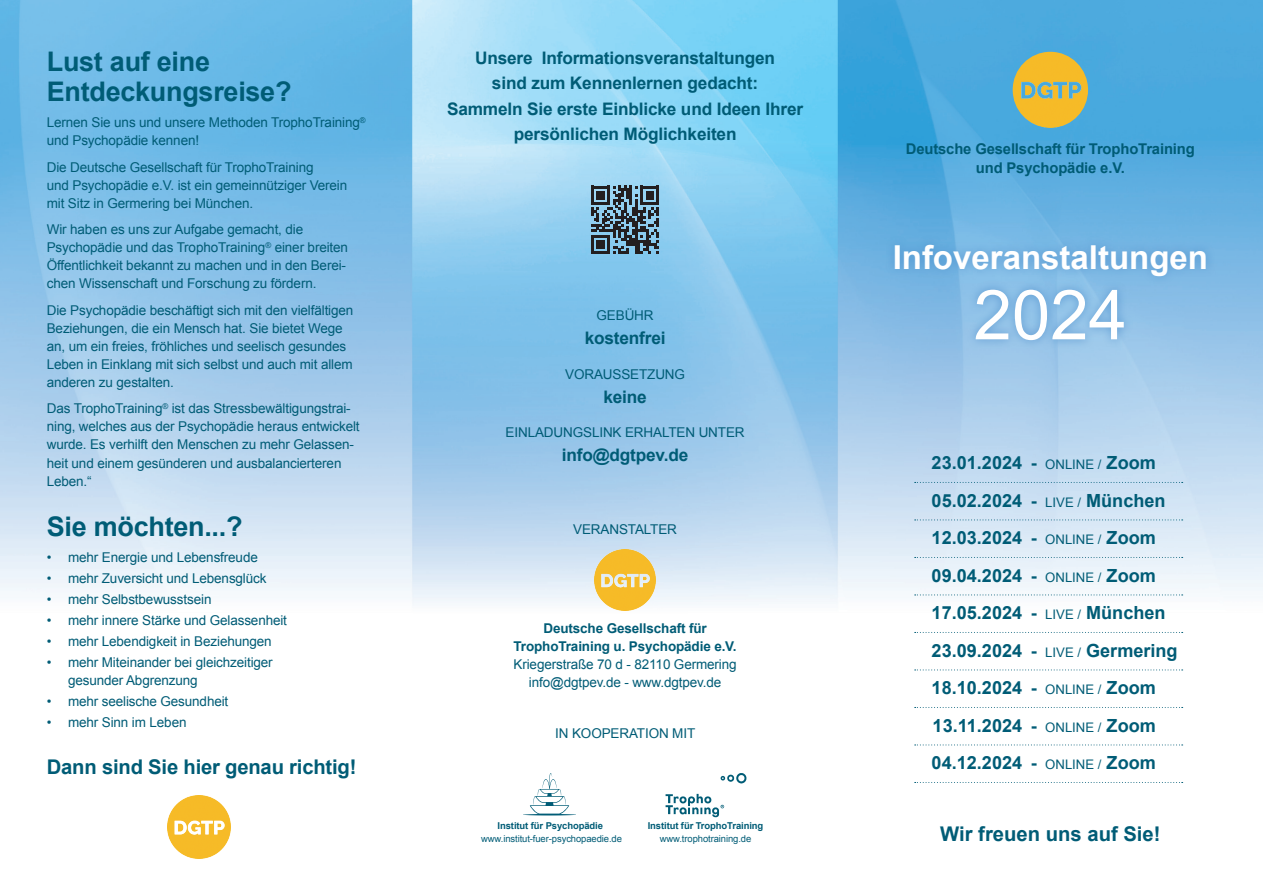
<style>
.page{position:relative;width:1263px;height:893px;background:#fff}
.page>*{position:absolute;margin:0;border:0;box-sizing:border-box;transform-origin:0 0}
.t1{font:69px "Arial";color:#fff}
.t2{font:700 33px "Arial";color:#fff}
.t3{font:700 27px/30px "Arial";letter-spacing:-.01em;color:#005c76}
.t4{font:700 20.25px "Arial";letter-spacing:-.01em;color:#005c76}
.t5{font:700 18.15px "Arial";color:#005c76}
.t6{font:700 17.25px/25.5px "Arial";letter-spacing:-.01em;color:#005c76;text-align:center}
.t7{font:700 14.85px/19.8px "Arial";letter-spacing:-.01em;color:#005c76;text-align:center}
.t8{font:13.5px/18px "Arial";letter-spacing:-.01em;color:#005c76}
.t9{font:700 13.5px "Arial";letter-spacing:-.01em;color:#005c76}
.t10{font:9.45px "Arial";letter-spacing:-.01em;color:#005c76}
.t11{font:700 9.45px "Arial";letter-spacing:-.01em;color:#005c76}
.s1{font-weight:400;font-size:13.2px}
</style>
<div class="page">
<img style="left:0;top:0;width:1263px;height:834px">
<img style="left:412px;top:0;width:426px;height:834px">
<img style="left:594px;top:549px;width:62px;height:62px">
<img style="left:1013px;top:52px;width:75px;height:76px;border-radius:37px">
<img style="left:167px;top:796px;width:63px;height:63px">
<img style="left:661px;top:772px;width:91px;height:47px">
<svg style="left:915px;top:482px;width:268px;height:1px"></svg>
<svg style="left:915px;top:519px;width:268px;height:1px"></svg>
<svg style="left:915px;top:557px;width:268px;height:1px"></svg>
<svg style="left:915px;top:594px;width:268px;height:1px"></svg>
<svg style="left:915px;top:632px;width:268px;height:1px"></svg>
<svg style="left:915px;top:669px;width:268px;height:1px"></svg>
<svg style="left:915px;top:707px;width:268px;height:1px"></svg>
<svg style="left:915px;top:744px;width:268px;height:1px"></svg>
<svg style="left:915px;top:782px;width:268px;height:1px"></svg>
<div style="left:885px;top:235px;width:330px;height:114px;background:#5090cc;opacity:.75"></div>
<svg style="left:591px;top:186px;width:68px;height:68px;background:#506978"></svg>
<svg style="left:523px;top:773px;width:53px;height:42px"></svg>
<p class="t3" style="left:47px;top:47px;width:246px">Lust auf eine<br>Entdeckungsreise?</p>
<p class="t8" style="left:47px;top:114px;width:320px">Lernen Sie uns und unsere Methoden TrophoTraining<sup>® </sup>und Psychopädie kennen!</p>
<p class="t8" style="left:47px;top:158px;width:302px">Die Deutsche Gesellschaft für TrophoTraining<br>und Psychopädie e.V. ist ein gemeinnütziger Verein mit Sitz in Germering bei München.</p>
<p class="t8" style="left:47px;top:221px;width:303px">Wir haben es uns zur Aufgabe gemacht, die Psychopädie und das TrophoTraining<sup>®</sup> einer breiten Öffentlichkeit bekannt zu machen und in den Berei&shy;chen Wissenschaft und Forschung zu fördern.</p>
<p class="t8" style="left:47px;top:301px;width:308px">Die Psychopädie beschäftigt sich mit den vielfältigen Beziehungen, die ein Mensch hat. Sie bietet Wege an, um ein freies, fröhliches und seelisch gesundes Leben in Einklang mit sich selbst und auch mit allem anderen zu gestalten.</p>
<p class="t8" style="left:47px;top:400px;width:314px">Das TrophoTraining<sup>®</sup> ist das Stressbewältigungstrai&shy;ning, welches aus der Psychopädie heraus entwickelt wurde. Es verhilft den Menschen zu mehr Gelassen&shy;heit und einem gesünderen und ausbalancierteren Leben.“</p>
<p class="t3" style="left:47px;top:512px;width:197px">Sie möchten...?</p>
<p class="t8" style="left:47px;top:548px;width:213px">• mehr Energie und Lebensfreude</p>
<p class="t8" style="left:47px;top:569px;width:221px">• mehr Zuversicht und Lebensglück</p>
<p class="t8" style="left:47px;top:590px;width:166px">• mehr Selbstbewusstsein</p>
<p class="t8" style="left:47px;top:611px;width:242px">• mehr innere Stärke und Gelassenheit</p>
<p class="t8" style="left:47px;top:632px;width:226px">• mehr Lebendigkeit in Beziehungen</p>
<p class="t8" style="left:68px;top:653px;width:206px;text-indent:-21px">• mehr Miteinander bei gleichzeitiger gesunder Abgrenzung</p>
<p class="t8" style="left:47px;top:692px;width:183px">• mehr seelische Gesundheit</p>
<p class="t8" style="left:47px;top:713px;width:141px">• mehr Sinn im Leben</p>
<p class="t4" style="left:47px;top:753px;width:311px">Dann sind Sie hier genau richtig!</p>
<p class="t6" style="left:447px;top:46px;width:358px">Unsere Informationsveranstaltungen<br>sind zum Kennenlernen gedacht:<br>Sammeln Sie erste Einblicke und Ideen Ihrer persönlichen Möglichkeiten</p>
<p class="t8" style="left:596px;top:307px;width:59px">GEBÜHR</p>
<p class="t6" style="left:585px;top:326px;width:82px">kostenfrei</p>
<p class="t8" style="left:565px;top:365px;width:121px">VORAUSSETZUNG</p>
<p class="t6" style="left:603px;top:384px;width:45px">keine</p>
<p class="t8" style="left:506px;top:423px;width:241px">EINLADUNGSLINK ERHALTEN UNTER</p>
<p class="t6" style="left:562px;top:443px;width:128px">info@dgtpev.de</p>
<p class="t8" style="left:573px;top:521px;width:105px">VERANSTALTER</p>
<p class="t9" style="left:543px;top:619px;width:165px">Deutsche Gesellschaft für</p>
<p class="t9" style="left:513px;top:637px;width:225px">TrophoTraining u. Psychopädie e.V.</p>
<p class="t8" style="left:513px;top:655px;width:225px">Kriegerstraße 70 d - 82110 Germering</p>
<p class="t8" style="left:529px;top:673px;width:194px">info@dgtpev.de - www.dgtpev.de</p>
<p class="t8" style="left:555px;top:724px;width:141px">IN KOOPERATION MIT</p>
<p class="t11" style="left:498px;top:820px;width:107px">Institut für Psychopädie</p>
<p class="t10" style="left:481px;top:832px;width:142px">www.institut-fuer-psychopaedie.de</p>
<p class="t11" style="left:648px;top:820px;width:117px">Institut für TrophoTraining</p>
<p class="t10" style="left:660px;top:832px;width:93px">www.trophotraining.de</p>
<p class="t7" style="left:906px;top:139px;width:290px">Deutsche Gesellschaft für TrophoTraining und Psychopädie e.V.</p>
<p class="t2" style="left:893px;top:235px;width:317px">Infoveranstaltungen</p>
<p class="t1" style="left:973px;top:270px;width:155px">2024</p>
<p class="t5" style="left:931px;top:451px;width:226px">23.01.2024 - <span class="s1">ONLINE /</span> Zoom</p>
<p class="t5" style="left:931px;top:488px;width:235px">05.02.2024 - <span class="s1">LIVE /</span> München</p>
<p class="t5" style="left:931px;top:526px;width:226px">12.03.2024 - <span class="s1">ONLINE /</span> Zoom</p>
<p class="t5" style="left:931px;top:563px;width:226px">09.04.2024 - <span class="s1">ONLINE /</span> Zoom</p>
<p class="t5" style="left:931px;top:601px;width:235px">17.05.2024 - <span class="s1">LIVE /</span> München</p>
<p class="t5" style="left:931px;top:638px;width:248px">23.09.2024 - <span class="s1">LIVE /</span> Germering</p>
<p class="t5" style="left:931px;top:676px;width:226px">18.10.2024 - <span class="s1">ONLINE /</span> Zoom</p>
<p class="t5" style="left:933px;top:713px;width:225px">13.11.2024 - <span class="s1">ONLINE /</span> Zoom</p>
<p class="t5" style="left:931px;top:751px;width:226px">04.12.2024 - <span class="s1">ONLINE /</span> Zoom</p>
<p class="t4" style="left:940px;top:821px;width:222px">Wir freuen uns auf Sie!</p>
</div>
